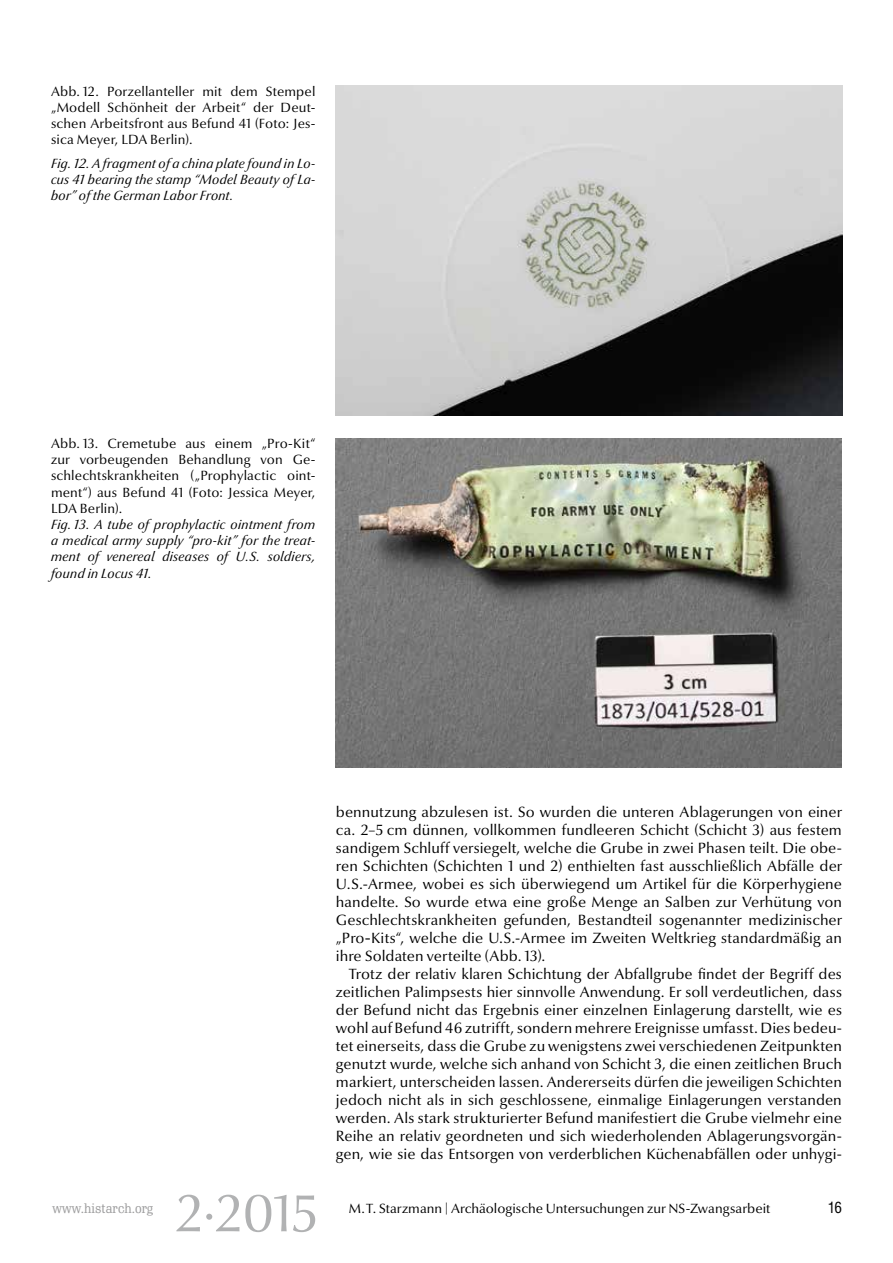
<style>
.page{position:relative;width:893px;height:1263px;background:#fff}
.page>*{position:absolute;margin:0;border:0;box-sizing:border-box;transform-origin:0 0}
.t1{font:52.5px "Optima Nova LT Pro";color:#b1b2b3}
.t2{font:15px/18px "Optima Nova LT Pro";letter-spacing:.005em;color:#000;text-align:justify}
.t3{font:condensed 15px "Swiss 721 BT";color:#000}
.t4{font:13.5px/16.2px "Optima Nova LT Pro";letter-spacing:.01em;color:#000;text-align:justify}
.t5{font:italic 13.5px/16.2px "Optima Nova LT Pro";letter-spacing:.01em;color:#000;text-align:justify}
.t6{font:13.5px "Schadow BT";color:#9c9c9d}
.s1{font-family:"Adobe Caslon Pro";font-weight:700}
</style>
<div class="page">
<img style="left:336px;top:85px;width:506px;height:331px">
<img style="left:336px;top:438px;width:506px;height:330px">
<p class="t4" style="left:51px;top:83px;width:266px">Abb. 12. Porzellanteller mit dem Stempel „Modell Schönheit der Arbeit“ der Deut&shy;schen Arbeitsfront aus Befund 41 (Foto: Jes&shy;sica Meyer, LDA Berlin).</p>
<p class="t5" style="left:51px;top:155px;width:266px">Fig. 12. A fragment of a china plate found in Lo&shy;cus 41 bearing the stamp “Model Beauty of La&shy;bor” of the German Labor Front.</p>
<p class="t4" style="left:51px;top:435px;width:266px">Abb. 13. Cremetube aus einem „Pro-Kit“ zur vorbeugenden Behandlung von Ge&shy;schlechtskrankheiten („Prophylactic oint&shy;ment“) aus Befund 41 (Foto: Jessica Meyer, LDA Berlin).</p>
<p class="t5" style="left:51px;top:516px;width:266px">Fig. 13. A tube of prophylactic ointment from a medical army supply “pro-kit” for the treat&shy;ment of venereal diseases of U.S. soldiers, found in Locus 41.</p>
<p class="t2" style="left:336px;top:802px;width:508px">bennutzung abzulesen ist. So wurden die unteren Ablagerungen von einer ca. 2–5 cm dünnen, vollkommen fundleeren Schicht (Schicht 3) aus festem sandigem Schluff versiegelt, welche die Grube in zwei Phasen teilt. Die obe&shy;ren Schichten (Schichten 1 und 2) enthielten fast ausschließlich Abfälle der U.S.-Armee, wobei es sich überwiegend um Artikel für die Körperhygiene handelte. So wurde etwa eine große Menge an Salben zur Verhütung von Geschlechtskrankheiten gefunden, Bestandteil sogenannter medizinischer „Pro<span class="s1">‐</span>Kits“, welche die U.S.-Armee im Zweiten Weltkrieg standardmäßig an ihre Soldaten verteilte (Abb. 13).</p>
<p class="t2" style="left:336px;top:964px;width:508px;text-indent:13px">Trotz der relativ klaren Schichtung der Abfallgrube findet der Begriff des zeitlichen Palimpsests hier sinnvolle Anwendung. Er soll verdeutlichen, dass der Befund nicht das Ergebnis einer einzelnen Einlagerung darstellt, wie es wohl auf Befund 46 zutrifft, sondern mehrere Ereignisse umfasst. Dies bedeu&shy;tet einerseits, dass die Grube zu wenigstens zwei verschiedenen Zeitpunkten genutzt wurde, welche sich anhand von Schicht 3, die einen zeitlichen Bruch markiert, unterscheiden lassen. Andererseits dürfen die jeweiligen Schichten jedoch nicht als in sich geschlossene, einmalige Einlagerungen verstanden werden. Als stark strukturierter Befund manifestiert die Grube vielmehr eine Reihe an relativ geordneten und sich wiederholenden Ablagerungsvorgän&shy;gen, wie sie das Entsorgen von verderblichen Küchenabfällen oder unhygi-</p>
<h1 class="t1" style="left:176px;top:1180px;width:144px">2·2015</h1>
<p class="t6" style="left:53px;top:1199px;width:102px">www.histarch.org</p>
<p class="t4" style="left:349px;top:1200px;width:423px">M.T. Starzmann | Archäologische Untersuchungen zur NS-Zwangsarbeit</p>
<p class="t3" style="left:828px;top:1198px;width:16px">16</p>
</div>
